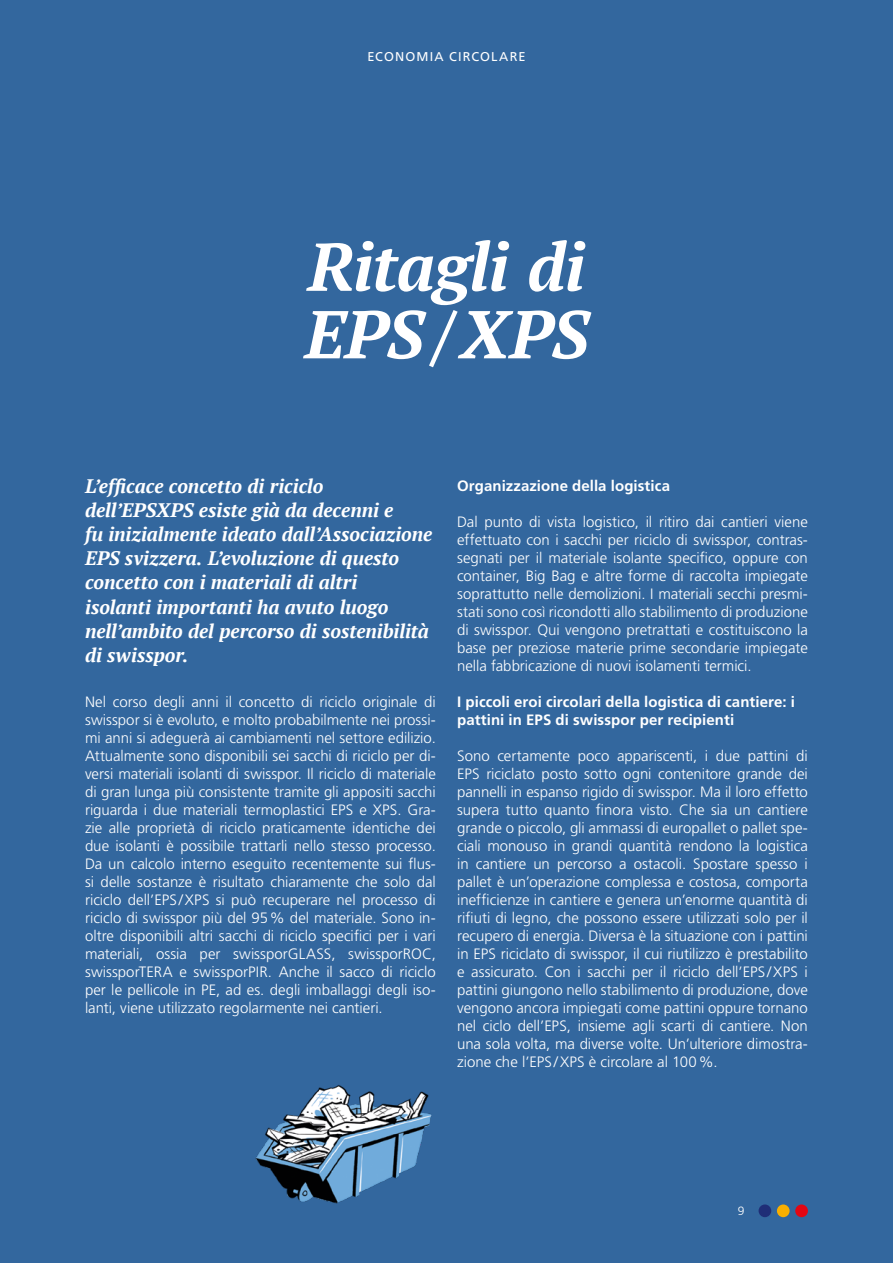
<style>
.page{position:relative;width:893px;height:1263px;background:#33679e}
.page>*{position:absolute;margin:0;border:0;box-sizing:border-box;transform-origin:0 0}
.t1{font:italic 700 67.5px/67.5px "PT Serif";letter-spacing:-.015em;color:#fff}
.t2{font:italic 700 19.5px/24px "PT Serif";letter-spacing:-.005em;color:#fff}
.t3{font:300 15px/18px "Frutiger LT Std";color:#fff;text-align:justify}
.t4{font:700 15px/18px "Frutiger LT Std";letter-spacing:.005em;color:#fff}
.t5{font:12.75px "Frutiger LT Std";letter-spacing:.09em;color:#fff}
.t6{font:300 12px "Frutiger LT Std";color:#fff}
</style>
<div class="page">
<img style="left:255px;top:1085px;width:177px;height:119px">
<div style="left:759px;top:1204px;width:12px;height:13px;background:#1f2e77;border-radius:50%"></div>
<div style="left:777px;top:1204px;width:13px;height:13px;background:#f9af00;border-radius:50%"></div>
<div style="left:795px;top:1204px;width:13px;height:13px;background:#e30613;border-radius:50%"></div>
<p class="t5" style="left:367px;top:49px;width:160px">ECONOMIA CIRCOLARE</p>
<h1 class="t1" style="left:305px;top:232px;width:285px">Ritagli di<br>EPS/XPS</h1>
<p class="t2" style="left:85px;top:474px;width:349px">L’efficace concetto di riciclo dell’EPSXPS esiste già da decenni e<br>fu inizialmente ideato dall’Associazione EPS svizzera. L’evoluzione di questo concetto con i materiali di altri<br>isolanti importanti ha avuto luogo nell’ambito del percorso di sostenibilità di swisspor.</p>
<p class="t3" style="left:85px;top:693px;width:352px">Nel corso degli anni il concetto di riciclo originale di swisspor si è evoluto, e molto probabilmente nei prossi&shy;mi anni si adeguerà ai cambiamenti nel settore edilizio.<br>Attualmente sono disponibili sei sacchi di riciclo per di&shy;versi materiali isolanti di swisspor. Il riciclo di materiale di gran lunga più consistente tramite gli appositi sacchi riguarda i due materiali termoplastici EPS e XPS. Gra&shy;zie alle proprietà di riciclo praticamente identiche dei due isolanti è possibile trattarli nello stesso processo.<br>Da un calcolo interno eseguito recentemente sui flus&shy;si delle sostanze è risultato chiaramente che solo dal riciclo dell’EPS/XPS si può recuperare nel processo di riciclo di swisspor più del 95% del materiale. Sono in&shy;oltre disponibili altri sacchi di riciclo specifici per i vari materiali, ossia per swissporGLASS, swissporROC, swissporTERA e swissporPIR. Anche il sacco di riciclo per le pellicole in PE, ad es. degli imballaggi degli iso&shy;lanti, viene utilizzato regolarmente nei cantieri.</p>
<p class="t4" style="left:457px;top:477px;width:214px">Organizzazione della logistica</p>
<p class="t3" style="left:457px;top:513px;width:352px">Dal punto di vista logistico, il ritiro dai cantieri viene effettuato con i sacchi per riciclo di swisspor, contras&shy;segnati per il materiale isolante specifico, oppure con container, Big Bag e altre forme di raccolta impiegate soprattutto nelle demolizioni. I materiali secchi presmi&shy;stati sono così ricondotti allo stabilimento di produzione di swisspor. Qui vengono pretrattati e costituiscono la base per preziose materie prime secondarie impiegate nella fabbricazione di nuovi isolamenti termici.</p>
<p class="t4" style="left:457px;top:693px;width:339px">I piccoli eroi circolari della logistica di cantiere: i pattini in EPS di swisspor per recipienti</p>
<p class="t3" style="left:457px;top:747px;width:352px">Sono certamente poco appariscenti, i due pattini di EPS riciclato posto sotto ogni contenitore grande dei pannelli in espanso rigido di swisspor. Ma il loro effetto supera tutto quanto finora visto. Che sia un cantiere grande o piccolo, gli ammassi di europallet o pallet spe&shy;ciali monouso in grandi quantità rendono la logistica in cantiere un percorso a ostacoli. Spostare spesso i pallet è un’operazione complessa e costosa, comporta inefficienze in cantiere e genera un’enorme quantità di rifiuti di legno, che possono essere utilizzati solo per il recupero di energia. Diversa è la situazione con i pattini in EPS riciclato di swisspor, il cui riutilizzo è prestabilito e assicurato. Con i sacchi per il riciclo dell’EPS/XPS i pattini giungono nello stabilimento di produzione, dove vengono ancora impiegati come pattini oppure tornano nel ciclo dell’EPS, insieme agli scarti di cantiere. Non una sola volta, ma diverse volte. Un’ulteriore dimostra&shy;zione che l’EPS/XPS è circolare al 100%.</p>
<p class="t6" style="left:738px;top:1204px;width:8px">9</p>
</div>
